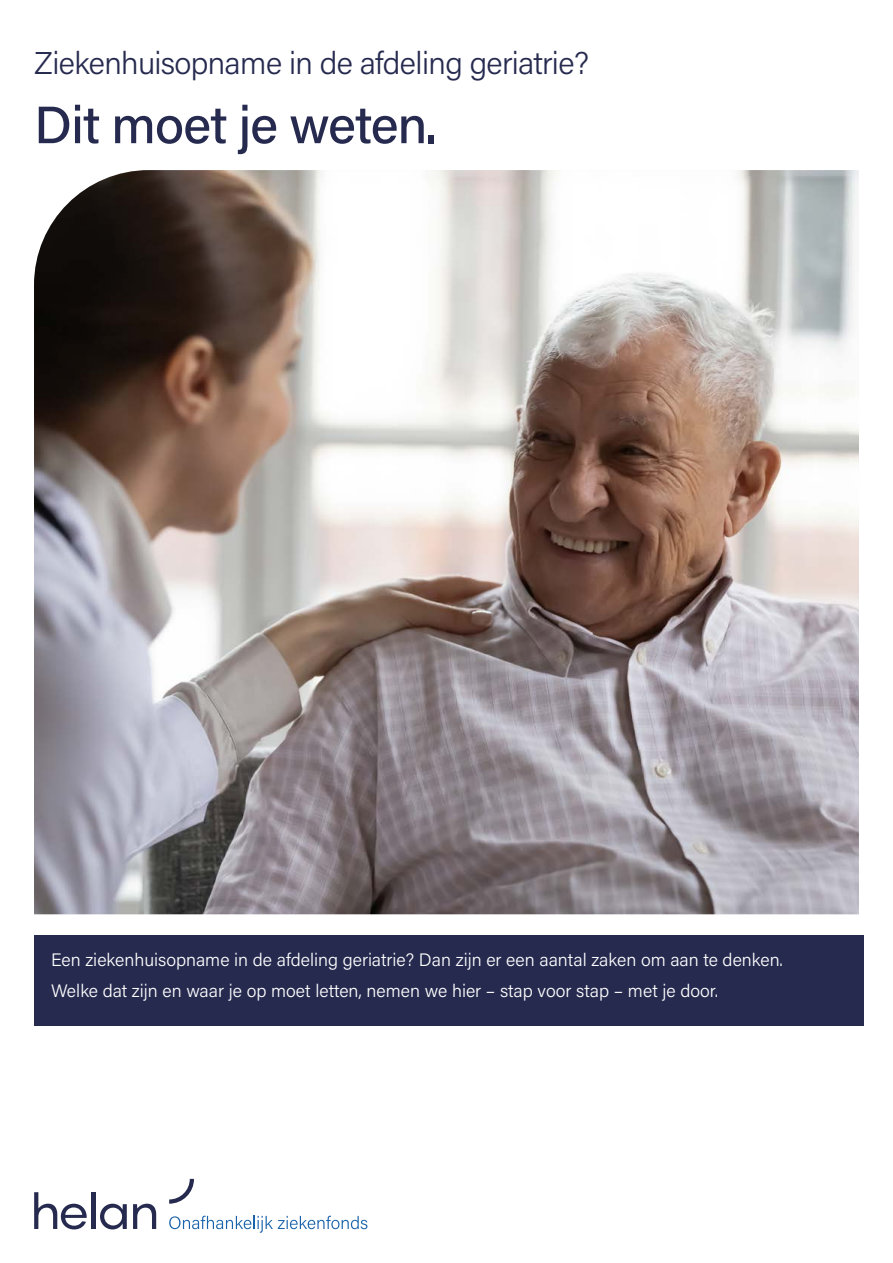
<style>
.page{position:relative;width:893px;height:1263px;background:#fff}
.page>*{position:absolute;margin:0;border:0;box-sizing:border-box;transform-origin:0 0}
.t1{font:500 52.5px "Acumin Pro";letter-spacing:-.02em;color:#262a4f}
.t2{font:300 31.5px "Acumin Pro";letter-spacing:-.02em;color:#262a4f}
.t3{font:300 18px/31.5px "Acumin Pro";color:#fff}
</style>
<div class="page">
<img style="left:34px;top:170px;width:825px;height:744px">
<div style="left:34px;top:935px;width:829px;height:90px;background:#262a4f"></div>
<svg style="left:169px;top:1216px;width:198px;height:17px"></svg>
<svg style="left:34px;top:1192px;width:53px;height:37px"></svg>
<hr style="left:91px;top:1192px;width:4px;height:37px;background:#262a4f">
<svg style="left:100px;top:1204px;width:27px;height:25px"></svg>
<svg style="left:133px;top:1204px;width:23px;height:25px"></svg>
<svg style="left:169px;top:1179px;width:25px;height:25px"></svg>
<h2 class="t2" style="left:34px;top:41px;width:557px">Ziekenhuisopname in de afdeling geriatrie?</h2>
<h1 class="t1" style="left:34px;top:88px;width:404px">Dit moet je weten.</h1>
<p class="t3" style="left:51px;top:943px;width:733px">Een ziekenhuisopname in de afdeling geriatrie? Dan zijn er een aantal zaken om aan te denken.<br>Welke dat zijn en waar je op moet letten, nemen we hier – stap voor stap – met je door.</p>
</div>
